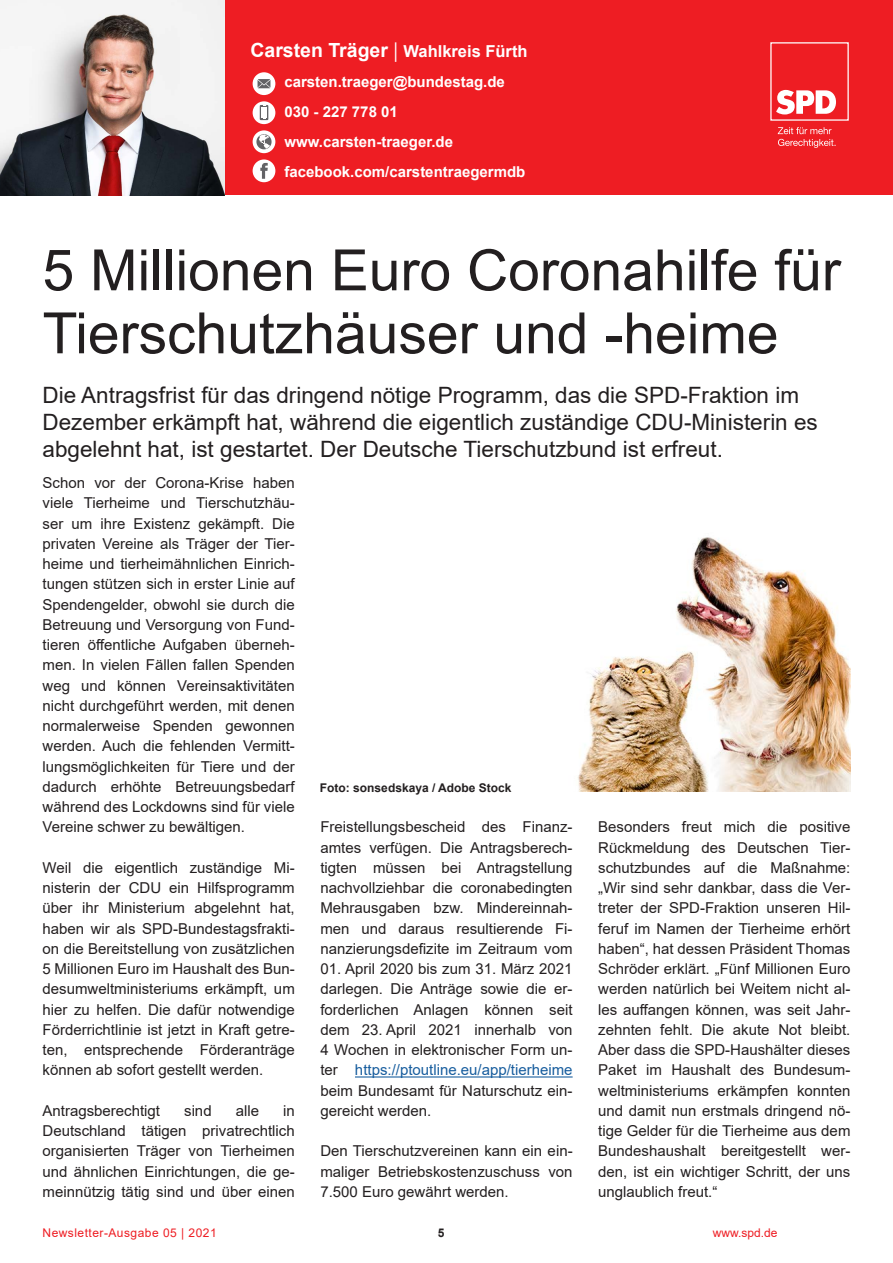
<style>
.page{position:relative;width:893px;height:1263px;background:#fff}
.page>*{position:absolute;margin:0;border:0;box-sizing:border-box;transform-origin:0 0}
.t1{font:57px/63px "Arial";color:#231f20}
.t2{font:22.5px/27px "Arial";color:#231f20}
.t3{font:700 16.5px "Arial";color:#fff}
.t4{font:15px/20.2px "Arial";color:#231f20;text-align:justify}
.t5{font:700 15px/30px "Arial";color:#fff}
.t6{font:12px "Arial";letter-spacing:.04em;color:#ee1d23}
.t7{font:700 12px "Arial";color:#231f20}
.s1{font-size:19.5px}
.s2{font-family:"Myriad Pro";font-weight:400;font-size:19.5px}
.s3{color:#175d9e}
</style>
<div class="page">
<div style="left:172px;top:0;width:721px;height:195px;background:#ee1d23"></div>
<svg style="left:770px;top:42px;width:79px;height:79px"></svg>
<svg style="left:778px;top:127px;width:58px;height:21px"></svg>
<img style="left:0;top:0;width:225px;height:195px">
<div style="left:253px;top:159px;width:22px;height:23px;background:#fff;border-radius:50%"></div>
<svg style="left:260px;top:163px;width:8px;height:16px"></svg>
<div style="left:253px;top:130px;width:22px;height:23px;background:#fff;border-radius:50%"></div>
<svg style="left:256px;top:134px;width:16px;height:15px"></svg>
<svg style="left:253px;top:101px;width:22px;height:23px"></svg>
<svg style="left:260px;top:105px;width:8px;height:15px"></svg>
<div style="left:261px;top:107px;width:6px;height:10px;background:#fff"></div>
<div style="left:253px;top:72px;width:22px;height:23px;background:#fff;border-radius:50%"></div>
<svg style="left:258px;top:79px;width:12px;height:9px"></svg>
<hr style="left:355px;top:1076px;width:218px;height:1px;background:#175d9e">
<img style="left:578px;top:537px;width:272px;height:255px">
<p class="t3" style="left:250px;top:40px;width:279px"><span class="s1">Carsten Träger</span> <span class="s2">|</span> Wahlkreis Fürth</p>
<p class="t5" style="left:284px;top:67px;width:242px">carsten.traeger@bundestag.de<br>030 - 227 778 01 www.carsten-traeger.de facebook.com/carstentraegermdb</p>
<p class="t1" style="left:43px;top:238px;width:800px">5 Millionen Euro Coronahilfe für<br>Tierschutzhäuser und -heime</p>
<p class="t2" style="left:43px;top:382px;width:777px">Die Antragsfrist für das dringend nötige Programm, das die SPD-Fraktion im<br>Dezember erkämpft hat, während die eigentlich zuständige CDU-Ministerin es abgelehnt hat, ist gestartet. Der Deutsche Tierschutzbund ist erfreut.</p>
<p class="t4" style="left:43px;top:473px;width:254px">Schon vor der Corona-Krise haben viele Tierheime und Tierschutzhäu&shy;ser um ihre Existenz gekämpft. Die privaten Vereine als Träger der Tier&shy;heime und tierheimähnlichen Einrich&shy;tungen stützen sich in erster Linie auf Spendengelder, obwohl sie durch die Betreuung und Versorgung von Fund&shy;tieren öffentliche Aufgaben überneh&shy;men. In vielen Fällen fallen Spenden weg und können Vereinsaktivitäten nicht durchgeführt werden, mit denen normalerweise Spenden gewonnen werden. Auch die fehlenden Vermitt&shy;lungsmöglichkeiten für Tiere und der dadurch erhöhte Betreuungsbedarf während des Lockdowns sind für viele Vereine schwer zu bewältigen.</p>
<p class="t4" style="left:43px;top:857px;width:254px">Weil die eigentlich zuständige Mi&shy;nisterin der CDU ein Hilfsprogramm über ihr Ministerium abgelehnt hat, haben wir als SPD-Bundestagsfrakti&shy;on die Bereitstellung von zusätzlichen 5 Millionen Euro im Haushalt des Bun&shy;desumweltministeriums erkämpft, um hier zu helfen. Die dafür notwendige Förderrichtlinie ist jetzt in Kraft getre&shy;ten, entsprechende Förderanträge können ab sofort gestellt werden.</p>
<p class="t4" style="left:43px;top:1100px;width:119px">Antragsberechtigt</p>
<p class="t4" style="left:184px;top:1100px;width:29px">sind</p>
<p class="t4" style="left:236px;top:1100px;width:25px">alle</p>
<p class="t4" style="left:43px;top:1100px;width:254px;text-indent:241px">in Deutschland tätigen privatrechtlich organisierten Träger von Tierheimen und ähnlichen Einrichtungen, die ge&shy;meinnützig tätig sind und über einen</p>
<p class="t7" style="left:320px;top:779px;width:193px">Foto: sonsedskaya / Adobe Stock</p>
<p class="t4" style="left:320px;top:817px;width:254px">Freistellungsbescheid des Finanz&shy;amtes verfügen. Die Antragsberech&shy;tigten müssen bei Antragstellung nachvollziehbar die coronabedingten Mehrausgaben bzw. Mindereinnah&shy;men und daraus resultierende Fi&shy;nanzierungsdefizite im Zeitraum vom</p>
<p class="t4" style="left:320px;top:959px;width:254px">01. April 2020 bis zum 31. März 2021 darlegen. Die Anträge sowie die er&shy;forderlichen Anlagen können seit dem 23. April 2021 innerhalb von 4 Wochen in elektronischer Form un&shy;ter <span class="s3">https://ptoutline.eu/app/tierheime </span>beim Bundesamt für Naturschutz ein&shy;gereicht werden.</p>
<p class="t4" style="left:320px;top:1141px;width:254px">Den Tierschutzvereinen kann ein ein&shy;maliger Betriebskostenzuschuss von 7.500 Euro gewährt werden.</p>
<p class="t4" style="left:598px;top:817px;width:254px">Besonders freut mich die positive Rückmeldung des Deutschen Tier&shy;schutzbundes auf die Maßnahme: „Wir sind sehr dankbar, dass die Ver&shy;treter der SPD-Fraktion unseren Hil&shy;feruf im Namen der Tierheime erhört haben“, hat dessen Präsident Thomas Schröder erklärt. „Fünf Millionen Euro werden natürlich bei Weitem nicht al&shy;les auffangen können, was seit Jahr&shy;zehnten fehlt. Die akute Not bleibt.<br>Aber dass die SPD-Haushälter dieses Paket im Haushalt des Bundesum&shy;weltministeriums erkämpfen konnten und damit nun erstmals dringend nö&shy;tige Gelder für die Tierheime aus dem Bundeshaushalt bereitgestellt wer&shy;den, ist ein wichtiger Schritt, der uns unglaublich freut.“</p>
<p class="t6" style="left:43px;top:1225px;width:176px">Newsletter-Ausgabe 05 | 2021</p>
<p class="t7" style="left:438px;top:1225px;width:8px">5</p>
<p class="t6" style="left:713px;top:1225px;width:66px">www.spd.de</p>
</div>
